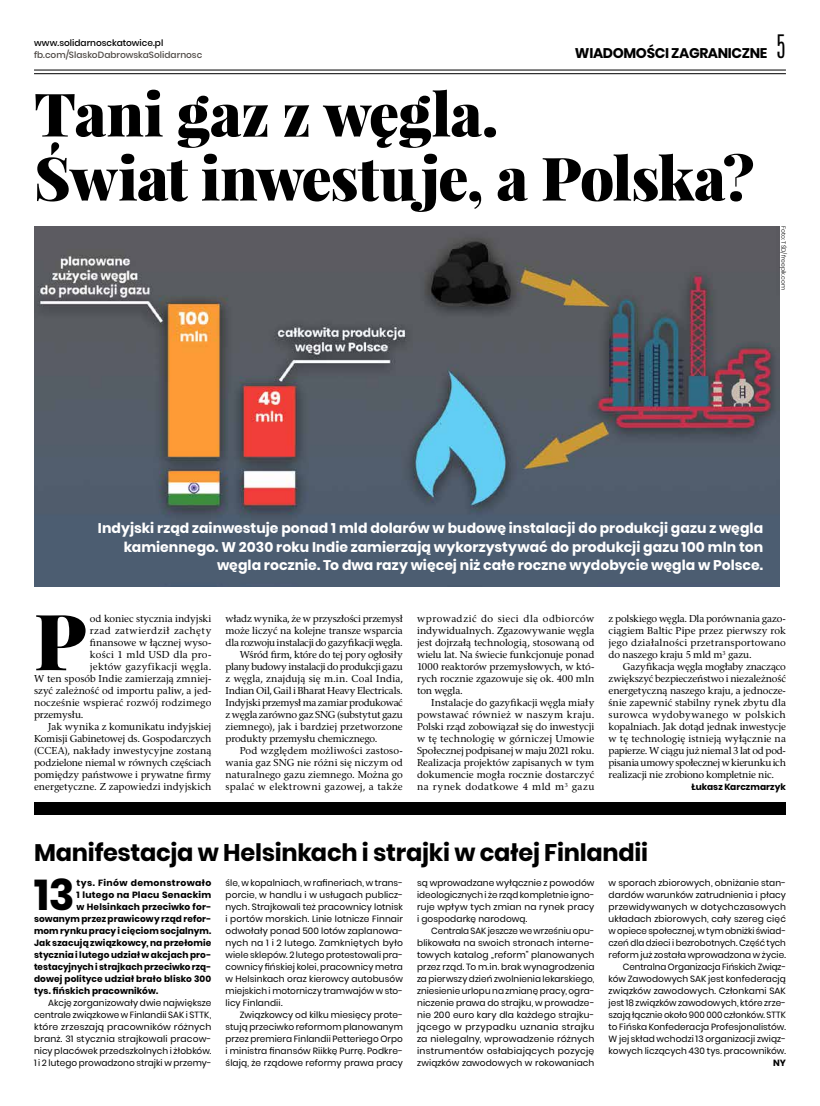
<style>
.page{position:relative;width:820px;height:1106px;background:#fff}
.page>*{position:absolute;margin:0;border:0;box-sizing:border-box;transform-origin:0 0}
.t1{font:900 77.7px "Playfair Display";color:#000}
.t2{font:900 60px/64px "Playfair Display";letter-spacing:-.015em;color:#000}
.t3{font:700 42.9px "Poppins";color:#000}
.t4{font:700 24px "Poppins";letter-spacing:-.01em;color:#000}
.t5{font:700 14px/18.4px "Poppins";color:#fff;text-align:right}
.t6{font:700 14px "Poppins";letter-spacing:-.025em;color:#000}
.t7{font:10px/12px "Rashel EFN";letter-spacing:-.005em;color:#000;text-align:justify}
.t8{font:10px "Rashel EFN";letter-spacing:-.03em;color:#000}
.t9{font:10px "Rashel EFN";letter-spacing:.025em;color:#000}
.t10{font:10px "Rashel EFN";letter-spacing:.015em;color:#000}
.t11{font:10px "Rashel EFN";letter-spacing:.045em;color:#000}
.t12{font:9px/12px "Poppins";letter-spacing:.005em;color:#000;text-align:justify}
.t13{font:700 9px "Poppins";letter-spacing:.015em;color:#000}
.t14{font:500 9px "Poppins";color:#4f4a46}
.t15{font:500 9px "Poppins";color:#000}
.t16{font:700 9px "Poppins";letter-spacing:.035em;color:#000}
.t17{font:300 6px "Poppins";letter-spacing:.015em;color:#000}
.s1{font-family:"Antonio";font-weight:300;font-size:27px}
</style>
<div class="page">
<hr style="left:34px;top:70px;width:751px;height:1px;background:#000">
<hr style="left:34px;top:73px;width:751px;height:1px;background:#000">
<div style="left:34px;top:802px;width:751px;height:12px;background:#000"></div>
<img style="left:34px;top:226px;width:745px;height:360px">
<p class="t15" style="left:34px;top:38px;width:131px">www.solidarnosckatowice.pl</p>
<p class="t14" style="left:34px;top:50px;width:170px">fb.com/SlaskoDabrowskaSolidarnosc</p>
<h3 class="t6" style="left:574px;top:45px;width:40px">wiadomoś</h3>
<h3 class="t6" style="left:654px;top:45px;width:133px">cizagraniczne <span class="s1">5</span></h3>
<h2 class="t2" style="left:34px;top:81px;width:722px">Tani gaz z węgla.<br>Świat inwestuje, a Polska?</h2>
<p class="t17" style="left:786px;top:226px;width:66px;rotate:90deg">Foto: TŚD/freepik.com</p>
<p class="t5" style="left:98px;top:519px;width:666px">Indyjski rząd zainwestuje ponad 1 mld dolarów w budowę instalacji do produkcji gazu z węgla kamiennego. W 2030 roku Indie zamierzają wykorzystywać do produkcji gazu 100 mln ton węgla rocznie. To dwa razy więcej niż całe roczne wydobycie węgla w Polsce.</p>
<h1 class="t1" style="left:34px;top:591px;width:54px">P</h1>
<p class="t7" style="left:90px;top:612px;width:123px">od koniec stycznia indyjski</p>
<p class="t11" style="left:90px;top:624px;width:123px">rzad zatwierdził zachęty</p>
<p class="t7" style="left:90px;top:636px;width:123px">finansowe w łącznej wyso-</p>
<p class="t9" style="left:90px;top:648px;width:123px">kości 1 mld USD dla pro-</p>
<p class="t9" style="left:90px;top:660px;width:123px">jektów gazyfikacji węgla.</p>
<p class="t7" style="left:34px;top:672px;width:179px">W ten sposób Indie zamierzają zmniej-</p>
<p class="t7" style="left:34px;top:684px;width:179px">szyć zależność od importu paliw, a jed-</p>
<p class="t7" style="left:34px;top:696px;width:179px">nocześnie wspierać rozwój rodzimego</p>
<p class="t7" style="left:34px;top:708px;width:51px">przemysłu.</p>
<p class="t7" style="left:48px;top:720px;width:164px">Jak wynika z komunikatu indyjskiej</p>
<p class="t7" style="left:34px;top:732px;width:179px">Komisji Gabinetowej ds. Gospodarczych</p>
<p class="t7" style="left:34px;top:744px;width:179px">(CCEA), nakłady inwestycyjne zostaną</p>
<p class="t7" style="left:34px;top:756px;width:179px">podzielone niemal w równych częściach</p>
<p class="t7" style="left:34px;top:768px;width:179px">pomiędzy państwowe i prywatne firmy</p>
<p class="t7" style="left:34px;top:780px;width:179px">energetyczne. Z zapowiedzi indyjskich</p>
<p class="t7" style="left:225px;top:612px;width:179px">władz wynika, że w przyszłości przemysł</p>
<p class="t7" style="left:225px;top:624px;width:179px">może liczyć na kolejne transze wsparcia</p>
<p class="t8" style="left:225px;top:636px;width:179px">dla rozwoju instalacji do gazyfikacji węgla.</p>
<p class="t7" style="left:240px;top:648px;width:164px">Wśród firm, które do tej pory ogłosiły</p>
<p class="t8" style="left:225px;top:660px;width:179px">plany budowy instalacji do produkcji gazu</p>
<p class="t7" style="left:225px;top:672px;width:179px">z węgla, znajdują się m.in. Coal India,</p>
<p class="t7" style="left:225px;top:684px;width:179px">Indian Oil, Gail i Bharat Heavy Electricals.</p>
<p class="t8" style="left:225px;top:696px;width:179px">Indyjski przemysł ma zamiar produkować</p>
<p class="t7" style="left:225px;top:708px;width:179px">z węgla zarówno gaz SNG (substytut gazu</p>
<p class="t7" style="left:225px;top:720px;width:179px">ziemnego), jak i bardziej przetworzone</p>
<p class="t7" style="left:225px;top:732px;width:153px">produkty przemysłu chemicznego.</p>
<p class="t10" style="left:240px;top:744px;width:164px">Pod względem możliwości zastoso-</p>
<p class="t7" style="left:225px;top:756px;width:179px">wania gaz SNG nie różni się niczym od</p>
<p class="t7" style="left:225px;top:768px;width:179px">naturalnego gazu ziemnego. Można go</p>
<p class="t9" style="left:225px;top:780px;width:179px">spalać w elektrowni gazowej, a także</p>
<p class="t7" style="left:417px;top:612px;width:179px">wprowadzić do sieci dla odbiorców indywidualnych. Zgazowywanie węgla jest dojrzałą technologią, stosowaną od wielu lat. Na świecie funkcjonuje ponad 1000 reaktorów przemysłowych, w któ&shy;rych rocznie zgazowuje się ok. 400 mln ton węgla.</p>
<p class="t7" style="left:417px;top:696px;width:179px;text-indent:14px">Instalacje do gazyfikacji węgla miały powstawać również w naszym kraju.<br>Polski rząd zobowiązał się do inwestycji w tę technologię w górniczej Umowie Społecznej podpisanej w maju 2021 roku.<br>Realizacja projektów zapisanych w tym dokumencie mogła rocznie dostarczyć na rynek dodatkowe 4 mld m<sup>3</sup> gazu</p>
<p class="t7" style="left:608px;top:612px;width:179px">z polskiego węgla. Dla porównania gazo&shy;ciągiem Baltic Pipe przez pierwszy rok jego działalności przetransportowano do naszego kraju 5 mld m<sup>3</sup> gazu.</p>
<p class="t7" style="left:608px;top:660px;width:179px;text-indent:14px">Gazyfikacja węgla mogłaby znacząco zwiększyć bezpieczeństwo i niezależność energetyczną naszego kraju, a jednocze&shy;śnie zapewnić stabilny rynek zbytu dla surowca wydobywanego w polskich kopalniach. Jak dotąd jednak inwestycje w tę technologię istnieją wyłącznie na papierze. W ciągu już niemal 3 lat od pod&shy;pisania umowy społecznej w kierunku ich realizacji nie zrobiono kompletnie nic.</p>
<p class="t13" style="left:691px;top:782px;width:96px">Łukasz Karczmarzyk</p>
<h3 class="t4" style="left:34px;top:838px;width:615px">Manifestacja w Helsinkach i strajki w całej Finlandii</h3>
<h3 class="t3" style="left:34px;top:870px;width:42px">13</h3>
<p class="t16" style="left:77px;top:878px;width:136px">tys. Finów demonstrowało</p>
<p class="t12" style="left:417px;top:877px;width:179px">są wprowadzane wyłącznie z powodów ideologicznych i że rząd kompletnie igno&shy;ruje wpływ tych zmian na rynek pracy i gospodarkę narodową.</p>
<p class="t12" style="left:417px;top:925px;width:179px;text-indent:14px">Centrala SAK jeszcze we wrześniu opu&shy;blikowała na swoich stronach interne&shy;towych katalog „reform” planowanych przez rząd. To m.in. brak wynagrodzenia za pierwszy dzień zwolnienia lekarskiego, zniesienie urlopu na zmianę pracy, ogra&shy;niczenie prawa do strajku, w prowadze&shy;nie 200 euro kary dla każdego strajku&shy;jącego w przypadku uznania strajku za nielegalny, wprowadzenie różnych instrumentów osłabiających pozycję związków zawodowych w rokowaniach</p>
<p class="t12" style="left:225px;top:877px;width:179px">śle, w kopalniach, w rafineriach, w trans&shy;porcie, w handlu i w usługach publicz&shy;nych. Strajkowali też pracownicy lotnisk i portów morskich. Linie lotnicze Finnair odwołały ponad 500 lotów zaplanowa&shy;nych na 1 i 2 lutego. Zamkniętych było wiele sklepów. 2 lutego protestowali pra&shy;cownicy fińskiej kolei, pracownicy metra w Helsinkach oraz kierowcy autobusów miejskich i motorniczy tramwajów w sto&shy;licy Finlandii.</p>
<p class="t12" style="left:225px;top:1009px;width:179px;text-indent:14px">Związkowcy od kilku miesięcy prote&shy;stują przeciwko reformom planowanym przez premiera Finlandii Petteriego Orpo i ministra finansów Riikkę Purrę. Podkre&shy;ślają, że rządowe reformy prawa pracy</p>
<p class="t12" style="left:608px;top:877px;width:179px;text-align:right">w sporach zbiorowych, obniżanie stan&shy;dardów warunków zatrudnienia i płacy przewidywanych w dotychczasowych układach zbiorowych, cały szereg cięć w opiece społecznej, w tym obniżki świad&shy;czeń dla dzieci i bezrobotnych. Część tych reform już została wprowadzona w życie.<br>Centralna Organizacja Fińskich Związ&shy;ków Zawodowych SAK jest konfederacją związków zawodowych. Członkami SAK jest 18 związków zawodowych, które zrze&shy;szają łącznie około 900 000 członków. STTK to Fińska Konfederacja Profesjonalistów.<br>W jej skład wchodzi 13 organizacji związ&shy;kowych liczących 430 tys. pracowników.</p>
<p class="t13" style="left:772px;top:1058px;width:14px">NY</p>
<p class="t13" style="left:77px;top:890px;width:136px">1 lutego na Placu Senackim</p>
<p class="t13" style="left:77px;top:902px;width:136px">w Helsinkach przeciwko for-</p>
<p class="t13" style="left:34px;top:914px;width:179px">sowanym przez prawicowy rząd refor-</p>
<p class="t13" style="left:34px;top:926px;width:179px">mom rynku pracy i cięciom socjalnym.</p>
<p class="t13" style="left:34px;top:938px;width:179px">Jak szacują związkowcy, na przełomie</p>
<p class="t13" style="left:34px;top:950px;width:179px">stycznia i lutego udział w akcjach pro-</p>
<p class="t13" style="left:34px;top:962px;width:179px">testacyjnych i strajkach przeciwko rzą-</p>
<p class="t13" style="left:34px;top:974px;width:179px">dowej polityce udział brało blisko 300</p>
<p class="t13" style="left:34px;top:986px;width:125px">tys. fińskich pracowników.</p>
<p class="t12" style="left:34px;top:997px;width:179px;text-indent:14px">Akcję zorganizowały dwie największe centrale związkowe w Finlandii SAK i STTK, które zrzeszają pracowników różnych branż. 31 stycznia strajkowali pracow&shy;nicy placówek przedszkolnych i żłobków.<br>1 i 2 lutego prowadzono strajki w przemy-</p>
</div>
